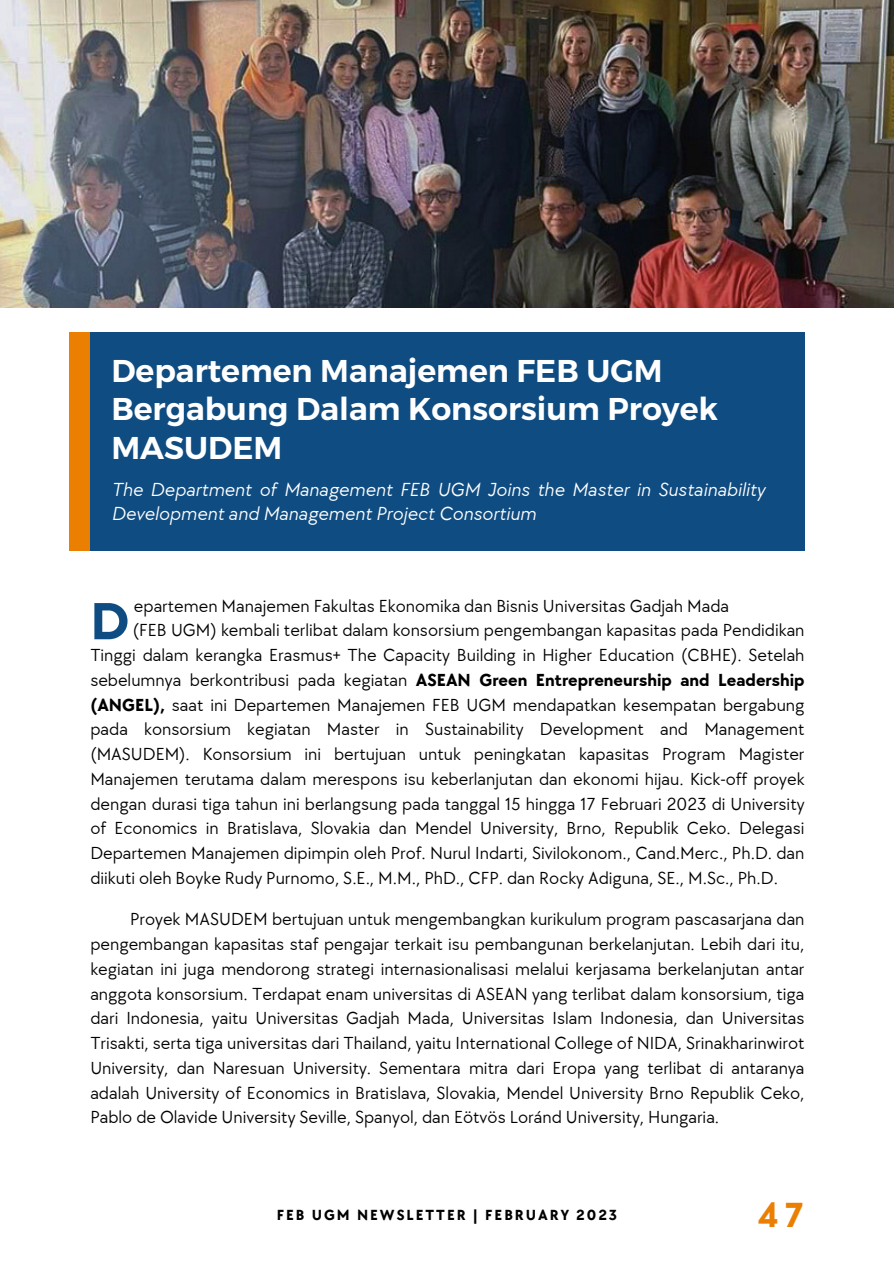
<style>
.page{position:relative;width:894px;height:1264px;background:#fff}
.page>*{position:absolute;margin:0;border:0;box-sizing:border-box;transform-origin:0 0}
.t1{font:700 54px "TT Chocolates";color:#0f4c81}
.t2{font:700 36px "TT Chocolates";color:#eb7f01}
.t3{font:31.5px/38.2px "Trueno S Bd";color:#fff}
.t4{font:italic 19.5px/23.7px "TT Chocolates";color:#fff}
.t5{font:18px/24.8px "TT Chocolates";color:#000;text-align:justify}
.t6{font:700 18px "TT Chocolates";color:#000}
.t7{font:700 15.15px "TT Chocolates";letter-spacing:.13em;color:#000}
.s1{font-weight:400}
.s2{font-weight:700}
</style>
<div class="page">
<div style="left:89px;top:332px;width:715px;height:218px;background:#0f4c81"></div>
<div style="left:69px;top:332px;width:21px;height:218px;background:#eb7f01"></div>
<img style="left:0;top:0;width:893px;height:307px">
<h3 class="t3" style="left:111px;top:351px;width:608px">Departemen Manajemen FEB UGM<br>Bergabung Dalam Konsorsium Proyek<br>MASUDEM</h3>
<p class="t4" style="left:111px;top:478px;width:655px">The Department of Management FEB UGM Joins the Master in Sustainability<br>Development and Management Project Consortium</p>
<p class="t5" style="left:134px;top:594px;width:596px">epartemen Manajemen Fakultas Ekonomika dan Bisnis Universitas Gadjah Mada</p>
<p class="t5" style="left:133px;top:618px;width:673px">(FEB UGM) kembali terlibat dalam konsorsium pengembangan kapasitas pada Pendidikan</p>
<p class="t5" style="left:90px;top:643px;width:715px">Tinggi dalam kerangka Erasmus+ The Capacity Building in Higher Education (CBHE). Setelah</p>
<p class="t6" style="left:90px;top:669px;width:715px"><span class="s1">sebelumnya berkontribusi pada kegiatan</span> ASEAN Green Entrepreneurship and Leadership</p>
<p class="t5" style="left:90px;top:693px;width:715px"><span class="s2">(ANGEL),</span> saat ini Departemen Manajemen FEB UGM mendapatkan kesempatan bergabung</p>
<p class="t5" style="left:90px;top:717px;width:715px">pada konsorsium kegiatan Master in Sustainability Development and Management</p>
<p class="t5" style="left:90px;top:742px;width:715px">(MASUDEM). Konsorsium ini bertujuan untuk peningkatan kapasitas Program Magister</p>
<p class="t5" style="left:90px;top:767px;width:715px">Manajemen terutama dalam merespons isu keberlanjutan dan ekonomi hijau. Kick-off proyek</p>
<p class="t5" style="left:90px;top:792px;width:715px">dengan durasi tiga tahun ini berlangsung pada tanggal 15 hingga 17 Februari 2023 di University</p>
<p class="t5" style="left:90px;top:816px;width:715px">of Economics in Bratislava, Slovakia dan Mendel University, Brno, Republik Ceko. Delegasi</p>
<p class="t5" style="left:90px;top:841px;width:715px">Departemen Manajemen dipimpin oleh Prof. Nurul Indarti, Sivilokonom., Cand.Merc., Ph.D. dan</p>
<p class="t5" style="left:90px;top:866px;width:689px">diikuti oleh Boyke Rudy Purnomo, S.E., M.M., PhD., CFP. dan Rocky Adiguna, SE., M.Sc., Ph.D.</p>
<p class="t5" style="left:90px;top:907px;width:715px;text-indent:40px">Proyek MASUDEM bertujuan untuk mengembangkan kurikulum program pascasarjana dan pengembangan kapasitas staf pengajar terkait isu pembangunan berkelanjutan. Lebih dari itu, kegiatan ini juga mendorong strategi internasionalisasi melalui kerjasama berkelanjutan antar anggota konsorsium. Terdapat enam universitas di ASEAN yang terlibat dalam konsorsium, tiga dari Indonesia, yaitu Universitas Gadjah Mada, Universitas Islam Indonesia, dan Universitas Trisakti, serta tiga universitas dari Thailand, yaitu International College of NIDA, Srinakharinwirot University, dan Naresuan University. Sementara mitra dari Eropa yang terlibat di antaranya adalah University of Economics in Bratislava, Slovakia, Mendel University Brno Republik Ceko, Pablo de Olavide University Seville, Spanyol, dan Eötvös Loránd University, Hungaria.</p>
<h1 class="t1" style="left:90px;top:590px;width:41px">D</h1>
<p class="t7" style="left:277px;top:1206px;width:342px">FEB UGM NEWSLETTER | FEBRUARY 2023</p>
<h2 class="t2" style="left:757px;top:1194px;width:47px">47</h2>
</div>
